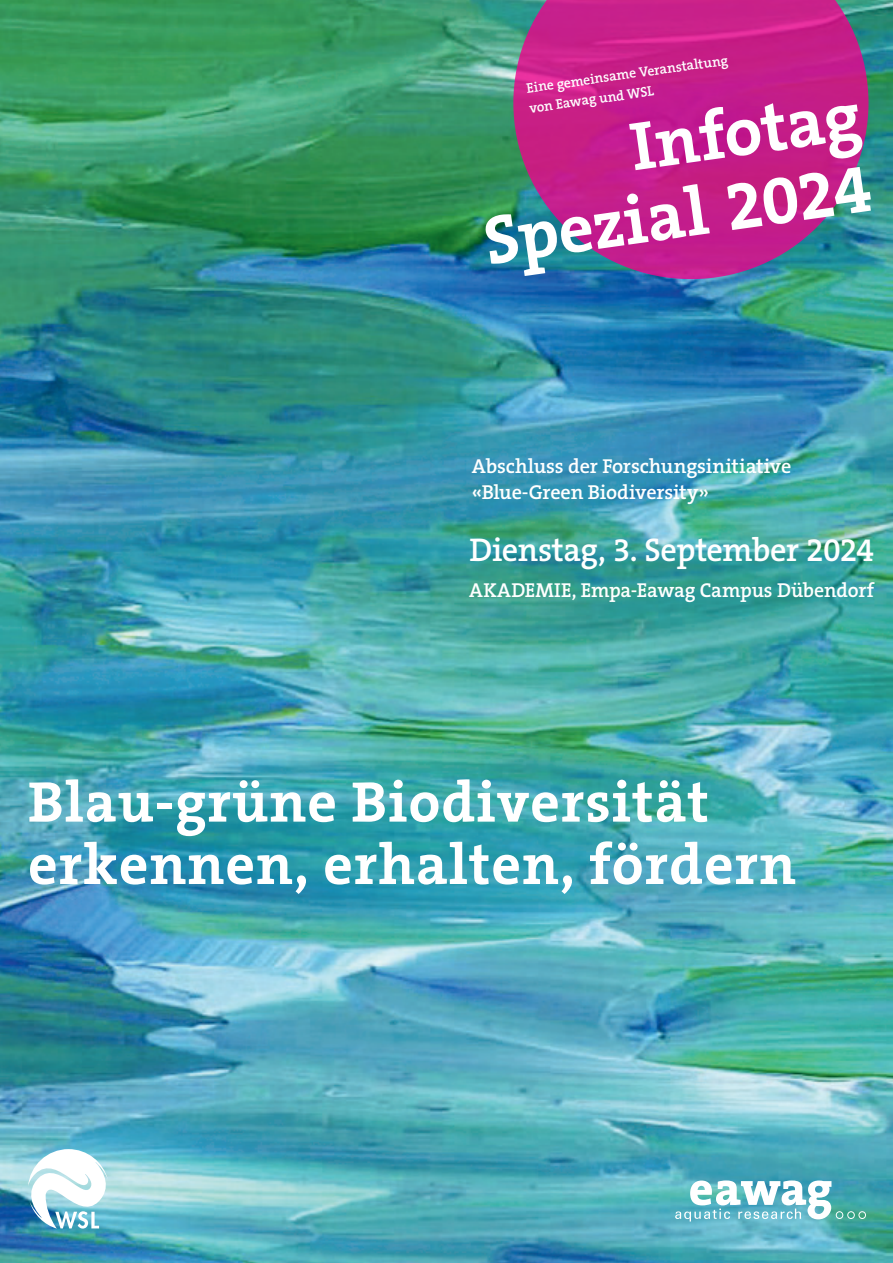
<style>
.page{position:relative;width:893px;height:1263px;background:#fff}
.page>*{position:absolute;margin:0;border:0;box-sizing:border-box;transform-origin:0 0}
.anmeldung_kursnummer{font:700 69px/72.8px "The Serif B7";color:#fff;text-align:right}
.titel{font:700 57.75px/62.3px "The Serif B7";letter-spacing:.015em;color:#fff}
.ort_und_datum{font:600 33px "The Serif B6";letter-spacing:-.015em;color:#fff}
.haupttitel{font:600 20.25px/26.2px "The Serif B6";letter-spacing:-.01em;color:#fff}
.ort_und_datum-2{font:600 20.25px "The Serif B6";letter-spacing:-.01em;color:#fff}
.ort_und_datum-3{font:600 14.02px/20px "The Serif B6";color:#fff}
</style>
<div class="page">
<img style="left:0;top:0;width:893px;height:1263px">
<svg style="left:513px;top:0;width:355px;height:279px;background:#ad2e8b"></svg>
<svg style="left:675px;top:1180px;width:191px;height:41px"></svg>
<svg style="left:28px;top:1149px;width:80px;height:79px"></svg>
<p class="ort_und_datum-3" style="left:525px;top:79px;width:205px;rotate:-8deg">Eine gemeinsame Veranstaltung von Eawag und WSL</p>
<p class="anmeldung_kursnummer" style="left:470px;top:135px;width:391px;rotate:-8deg">Infotag<br>Spezial 2024</p>
<p class="haupttitel" style="left:472px;top:453px;width:321px">Abschluss der Forschungsinitiative «Blue-Green Biodiversity»</p>
<p class="ort_und_datum" style="left:469px;top:533px;width:406px">Dienstag, 3. September 2024</p>
<p class="ort_und_datum-2" style="left:469px;top:579px;width:406px">AKADEMIE, Empa-Eawag Campus Dübendorf</p>
<p class="titel" style="left:28px;top:773px;width:770px">Blau-grüne Biodiversität erkennen, erhalten, fördern</p>
</div>
